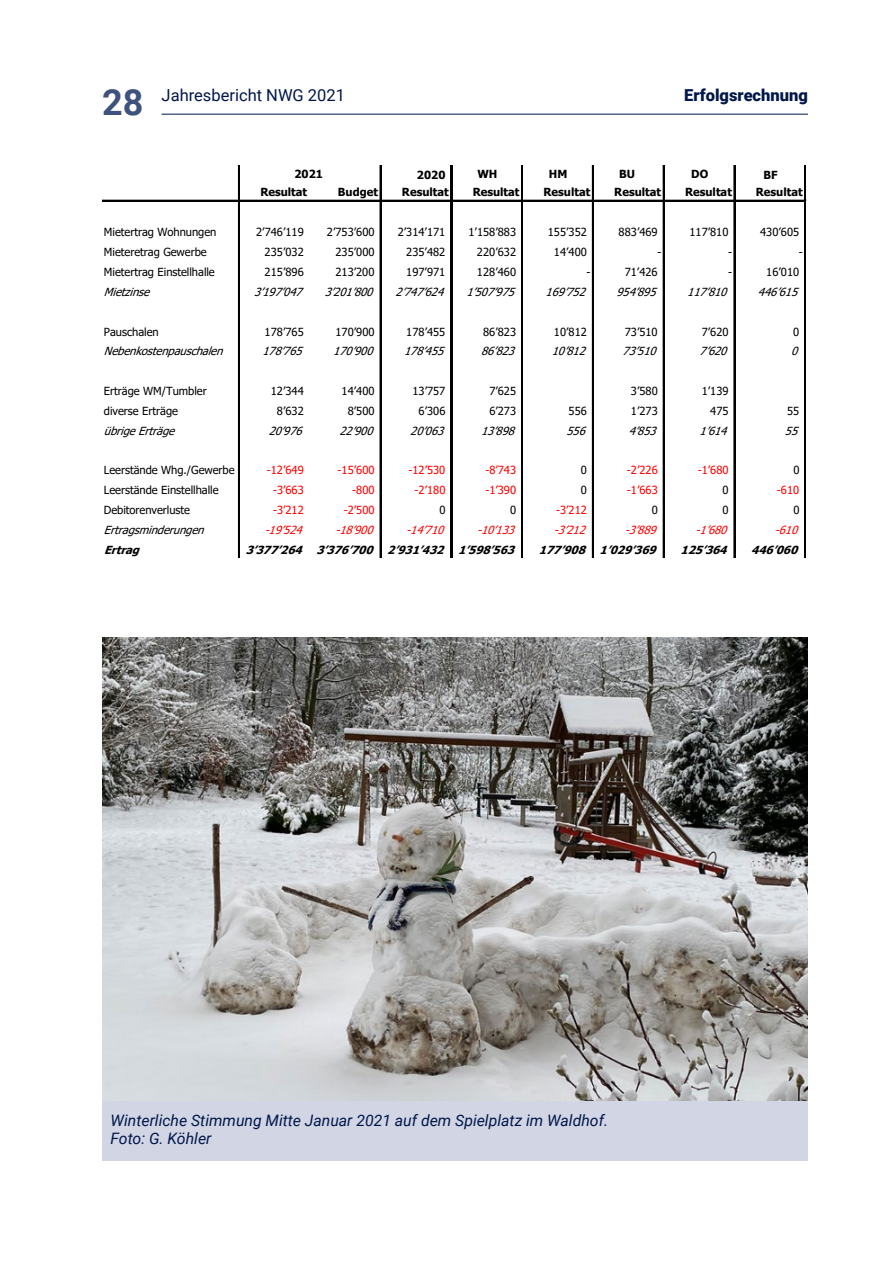
<style>
.page{position:relative;width:893px;height:1263px;background:#fff}
.page>*{position:absolute;margin:0;border:0;box-sizing:border-box;transform-origin:0 0}
.Kopf{font:16.5px "Roboto";color:#00174a}
.Kopf-2{font:900 16.5px "Roboto";color:#00174a}
._04_Legende_ohne{font:italic 15.75px "Roboto";color:#00174a}
.t1{font:11.1px "Tahoma";letter-spacing:.005em;color:#000}
.t2{font:italic 11.1px "Tahoma";color:#000}
.t3{font:11.1px "Tahoma";letter-spacing:.005em;color:#f00}
.t4{font:700 11.1px "Tahoma";color:#000}
.t5{font:italic 700 11.1px "Tahoma";color:#000}
.t6{font:italic 11.1px "Tahoma";color:#f00}
.s1{font-weight:700;font-size:36px;color:#3e527d}
</style>
<div class="page">
<hr style="left:162px;top:114px;width:646px;height:1px;background:#00174a">
<hr style="left:102px;top:200px;width:348px;height:1px;background:#000">
<hr style="left:238px;top:165px;width:2px;height:393px;background:#000">
<hr style="left:380px;top:165px;width:1px;height:393px;background:#000">
<hr style="left:450px;top:165px;width:3px;height:393px;background:#000">
<hr style="left:521px;top:165px;width:2px;height:393px;background:#000">
<hr style="left:592px;top:165px;width:2px;height:393px;background:#000">
<hr style="left:663px;top:165px;width:1px;height:393px;background:#000">
<hr style="left:734px;top:165px;width:1px;height:393px;background:#000">
<hr style="left:804px;top:166px;width:1px;height:392px;background:#000">
<hr style="left:805px;top:165px;width:1px;height:393px;background:#000">
<hr style="left:453px;top:200px;width:353px;height:1px;background:#000">
<img style="left:102px;top:638px;width:706px;height:463px">
<div style="left:102px;top:1101px;width:706px;height:60px;background:#d2d5e4"></div>
<p class="Kopf" style="left:102px;top:84px;width:245px"><span class="s1">28</span> Jahresbericht NWG 2021</p>
<p class="Kopf-2" style="left:684px;top:84px;width:125px">Erfolgsrechnung</p>
<p class="t4" style="left:294px;top:166px;width:30px">2021</p>
<p class="t4" style="left:477px;top:166px;width:22px">WH</p>
<p class="t4" style="left:549px;top:166px;width:20px">HM</p>
<p class="t4" style="left:619px;top:166px;width:17px">BU</p>
<p class="t4" style="left:691px;top:166px;width:19px">DO</p>
<p class="t4" style="left:417px;top:167px;width:30px">2020</p>
<p class="t4" style="left:763px;top:167px;width:16px">BF</p>
<p class="t4" style="left:260px;top:184px;width:48px">Resultat</p>
<p class="t4" style="left:338px;top:184px;width:42px">Budget</p>
<p class="t4" style="left:402px;top:184px;width:48px">Resultat</p>
<p class="t4" style="left:473px;top:184px;width:48px">Resultat</p>
<p class="t4" style="left:543px;top:184px;width:48px">Resultat</p>
<p class="t4" style="left:614px;top:184px;width:48px">Resultat</p>
<p class="t4" style="left:685px;top:184px;width:48px">Resultat</p>
<p class="t4" style="left:756px;top:184px;width:48px">Resultat</p>
<p class="t1" style="left:104px;top:225px;width:114px">Mietertrag Wohnungen</p>
<p class="t1" style="left:256px;top:225px;width:49px">2’746’119</p>
<p class="t1" style="left:327px;top:225px;width:49px">2’753’600</p>
<p class="t1" style="left:398px;top:225px;width:49px">2’314’171</p>
<p class="t1" style="left:468px;top:225px;width:49px">1’158’883</p>
<p class="t1" style="left:548px;top:225px;width:41px">155’352</p>
<p class="t1" style="left:619px;top:225px;width:41px">883’469</p>
<p class="t1" style="left:689px;top:225px;width:41px">117’810</p>
<p class="t1" style="left:760px;top:225px;width:41px">430’605</p>
<p class="t1" style="left:104px;top:245px;width:104px">Mieteretrag Gewerbe</p>
<p class="t1" style="left:265px;top:245px;width:41px">235’032</p>
<p class="t1" style="left:335px;top:245px;width:41px">235’000</p>
<p class="t1" style="left:406px;top:245px;width:41px">235’482</p>
<p class="t1" style="left:477px;top:245px;width:41px">220’632</p>
<p class="t1" style="left:554px;top:245px;width:35px">14’400</p>
<p class="t1" style="left:657px;top:245px;width:6px">-</p>
<p class="t1" style="left:728px;top:245px;width:6px">-</p>
<p class="t1" style="left:799px;top:245px;width:6px">-</p>
<p class="t1" style="left:104px;top:265px;width:112px">Mietertrag Einstellhalle</p>
<p class="t1" style="left:265px;top:265px;width:41px">215’896</p>
<p class="t1" style="left:335px;top:265px;width:41px">213’200</p>
<p class="t1" style="left:406px;top:265px;width:41px">197’971</p>
<p class="t1" style="left:477px;top:265px;width:41px">128’460</p>
<p class="t1" style="left:587px;top:265px;width:6px">-</p>
<p class="t1" style="left:625px;top:265px;width:35px">71’426</p>
<p class="t1" style="left:728px;top:265px;width:6px">-</p>
<p class="t1" style="left:766px;top:265px;width:35px">16’010</p>
<p class="t2" style="left:104px;top:284px;width:52px">Mietzinse</p>
<p class="t2" style="left:254px;top:284px;width:55px">3’197’047</p>
<p class="t2" style="left:325px;top:284px;width:55px">3’201’800</p>
<p class="t2" style="left:396px;top:284px;width:55px">2’747’624</p>
<p class="t2" style="left:466px;top:284px;width:55px">1’507’975</p>
<p class="t2" style="left:546px;top:284px;width:46px">169’752</p>
<p class="t2" style="left:616px;top:284px;width:46px">954’895</p>
<p class="t2" style="left:687px;top:284px;width:46px">117’810</p>
<p class="t2" style="left:758px;top:284px;width:46px">446’615</p>
<p class="t1" style="left:104px;top:324px;width:56px">Pauschalen</p>
<p class="t1" style="left:265px;top:324px;width:41px">178’765</p>
<p class="t1" style="left:335px;top:324px;width:41px">170’900</p>
<p class="t1" style="left:406px;top:324px;width:41px">178’455</p>
<p class="t1" style="left:483px;top:324px;width:35px">86’823</p>
<p class="t1" style="left:554px;top:324px;width:35px">10’812</p>
<p class="t1" style="left:625px;top:324px;width:35px">73’510</p>
<p class="t1" style="left:702px;top:324px;width:28px">7’620</p>
<p class="t1" style="left:793px;top:324px;width:8px">0</p>
<p class="t2" style="left:104px;top:344px;width:125px">Nebenkostenpauschalen</p>
<p class="t2" style="left:262px;top:344px;width:46px">178’765</p>
<p class="t2" style="left:333px;top:344px;width:46px">170’900</p>
<p class="t2" style="left:404px;top:344px;width:46px">178’455</p>
<p class="t2" style="left:481px;top:344px;width:40px">86’823</p>
<p class="t2" style="left:552px;top:344px;width:40px">10’812</p>
<p class="t2" style="left:623px;top:344px;width:40px">73’510</p>
<p class="t2" style="left:699px;top:344px;width:34px">7’620</p>
<p class="t2" style="left:791px;top:344px;width:13px">0</p>
<p class="t1" style="left:104px;top:383px;width:104px">Erträge WM/Tumbler</p>
<p class="t1" style="left:271px;top:383px;width:35px">12’344</p>
<p class="t1" style="left:342px;top:383px;width:35px">14’400</p>
<p class="t1" style="left:412px;top:383px;width:35px">13’757</p>
<p class="t1" style="left:489px;top:383px;width:28px">7’625</p>
<p class="t1" style="left:631px;top:383px;width:28px">3’580</p>
<p class="t1" style="left:702px;top:383px;width:28px">1’139</p>
<p class="t1" style="left:104px;top:403px;width:76px">diverse Erträge</p>
<p class="t1" style="left:277px;top:403px;width:28px">8’632</p>
<p class="t1" style="left:348px;top:403px;width:28px">8’500</p>
<p class="t1" style="left:419px;top:403px;width:28px">6’306</p>
<p class="t1" style="left:489px;top:403px;width:28px">6’273</p>
<p class="t1" style="left:569px;top:403px;width:20px">556</p>
<p class="t1" style="left:631px;top:403px;width:28px">1’273</p>
<p class="t1" style="left:710px;top:403px;width:20px">475</p>
<p class="t1" style="left:787px;top:403px;width:14px">55</p>
<p class="t2" style="left:104px;top:423px;width:77px">übrigeErträge</p>
<p class="t2" style="left:269px;top:423px;width:40px">20’976</p>
<p class="t2" style="left:339px;top:423px;width:40px">22’900</p>
<p class="t2" style="left:410px;top:423px;width:40px">20’063</p>
<p class="t2" style="left:481px;top:423px;width:40px">13’898</p>
<p class="t2" style="left:566px;top:423px;width:25px">556</p>
<p class="t2" style="left:629px;top:423px;width:34px">4’853</p>
<p class="t2" style="left:699px;top:423px;width:34px">1’614</p>
<p class="t2" style="left:785px;top:423px;width:19px">55</p>
<p class="t1" style="left:104px;top:463px;width:132px">Leerstände Whg./Gewerbe</p>
<p class="t3" style="left:267px;top:463px;width:39px">-12’649</p>
<p class="t3" style="left:338px;top:463px;width:39px">-15’600</p>
<p class="t3" style="left:408px;top:463px;width:39px">-12’530</p>
<p class="t3" style="left:485px;top:463px;width:32px">-8’743</p>
<p class="t1" style="left:581px;top:463px;width:8px">0</p>
<p class="t3" style="left:627px;top:463px;width:32px">-2’226</p>
<p class="t3" style="left:698px;top:463px;width:32px">-1’680</p>
<p class="t1" style="left:793px;top:463px;width:8px">0</p>
<p class="t1" style="left:104px;top:482px;width:116px">Leerstände Einstellhalle</p>
<p class="t3" style="left:273px;top:482px;width:32px">-3’663</p>
<p class="t3" style="left:352px;top:482px;width:24px">-800</p>
<p class="t3" style="left:415px;top:482px;width:32px">-2’180</p>
<p class="t3" style="left:485px;top:482px;width:32px">-1’390</p>
<p class="t1" style="left:581px;top:482px;width:8px">0</p>
<p class="t3" style="left:627px;top:482px;width:32px">-1’663</p>
<p class="t1" style="left:722px;top:482px;width:8px">0</p>
<p class="t3" style="left:777px;top:482px;width:24px">-610</p>
<p class="t1" style="left:104px;top:502px;width:88px">Debitorenverluste</p>
<p class="t3" style="left:273px;top:502px;width:32px">-3’212</p>
<p class="t3" style="left:344px;top:502px;width:32px">-2’500</p>
<p class="t1" style="left:439px;top:502px;width:8px">0</p>
<p class="t1" style="left:510px;top:502px;width:8px">0</p>
<p class="t3" style="left:556px;top:502px;width:32px">-3’212</p>
<p class="t1" style="left:652px;top:502px;width:8px">0</p>
<p class="t1" style="left:722px;top:502px;width:8px">0</p>
<p class="t1" style="left:793px;top:502px;width:8px">0</p>
<p class="t2" style="left:104px;top:522px;width:106px">Ertragsminderungen</p>
<p class="t6" style="left:265px;top:522px;width:44px">-19’524</p>
<p class="t6" style="left:335px;top:522px;width:44px">-18’900</p>
<p class="t6" style="left:406px;top:522px;width:44px">-14’710</p>
<p class="t6" style="left:477px;top:522px;width:44px">-10’133</p>
<p class="t6" style="left:554px;top:522px;width:38px">-3’212</p>
<p class="t6" style="left:625px;top:522px;width:38px">-3’889</p>
<p class="t6" style="left:695px;top:522px;width:38px">-1’680</p>
<p class="t6" style="left:775px;top:522px;width:29px">-610</p>
<p class="t5" style="left:104px;top:542px;width:42px">Ertrag</p>
<p class="t5" style="left:246px;top:542px;width:275px">3’377’264 3’376’700 2’931’432 1’598’563</p>
<p class="t5" style="left:539px;top:542px;width:124px">177’908 1’029’369</p>
<p class="t5" style="left:680px;top:542px;width:53px">125’364</p>
<p class="t5" style="left:751px;top:542px;width:53px">446’060</p>
<p class="_04_Legende_ohne" style="left:111px;top:1109px;width:499px">Winterliche Stimmung Mitte Januar 2021 auf dem Spielplatz im Waldhof.</p>
<p class="_04_Legende_ohne" style="left:111px;top:1127px;width:102px">Foto: G. Köhler</p>
</div>
